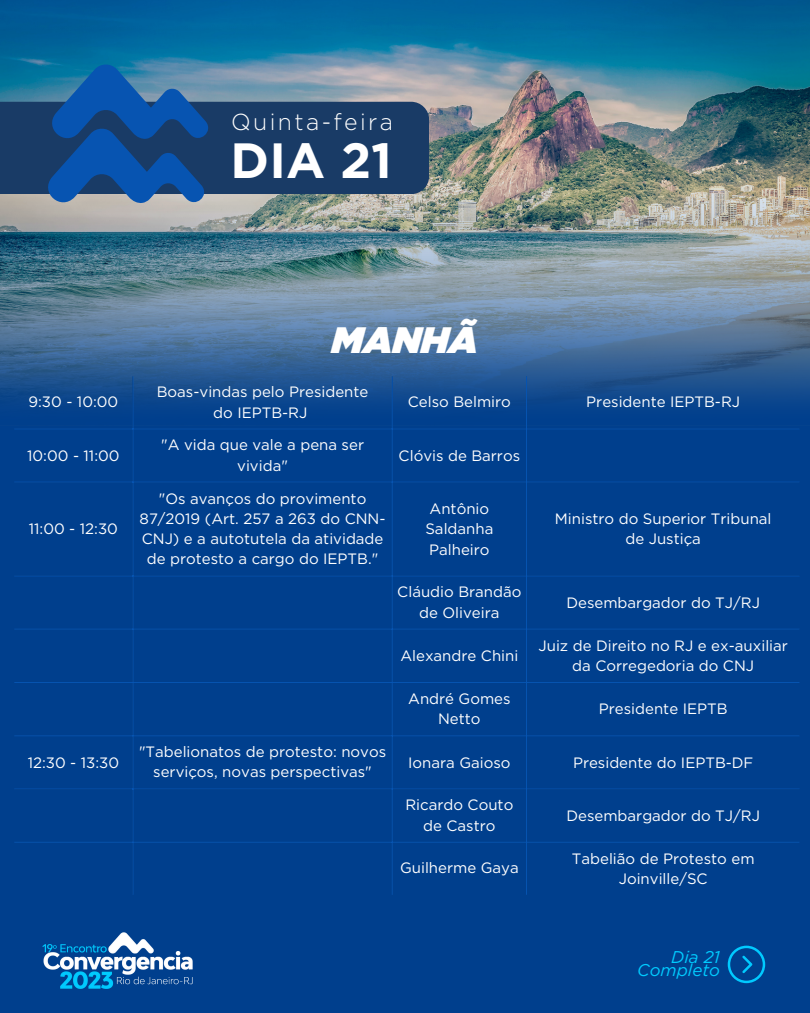
<style>
.page{position:relative;width:810px;height:1013px;background:#fff}
.page>*{position:absolute;margin:0;border:0;box-sizing:border-box;transform-origin:0 0}
.t1{font:700 49.4px "Gotham";color:#fff}
.t2{font:italic 900 36.8px "Gotham";letter-spacing:.005em;color:#fff}
.t3{font:300 23.1px "Gotham";letter-spacing:.105em;color:#fff}
.t4{font:italic 17px "Gotham";color:#00cbff}
.t5{font:15px/20.2px "Gotham";color:#fff;text-align:center}
</style>
<div class="page">
<div style="left:0;top:0;width:810px;height:1012px;background:#003f8d"></div>
<img style="left:0;top:0;width:810px;height:402px">
<div style="left:0;top:102px;width:429px;height:92px;background:#193b66"></div>
<svg style="left:39px;top:63px;width:175px;height:146px;background:#285f9a"></svg>
<hr style="left:133px;top:376px;width:1px;height:518px;background:#0754b1">
<hr style="left:392px;top:376px;width:1px;height:518px;background:#0754b1">
<hr style="left:526px;top:376px;width:1px;height:518px;background:#0754b1">
<hr style="left:14px;top:428px;width:786px;height:1px;background:#0754b1">
<hr style="left:14px;top:482px;width:786px;height:1px;background:#0754b1">
<hr style="left:14px;top:575px;width:786px;height:1px;background:#0754b1">
<hr style="left:14px;top:629px;width:786px;height:1px;background:#0754b1">
<hr style="left:14px;top:682px;width:786px;height:1px;background:#0754b1">
<hr style="left:14px;top:735px;width:786px;height:1px;background:#0754b1">
<hr style="left:14px;top:788px;width:786px;height:1px;background:#0754b1">
<hr style="left:14px;top:842px;width:786px;height:1px;background:#0754b1">
<img style="left:42px;top:932px;width:151px;height:57px">
<svg style="left:728px;top:945px;width:37px;height:38px"></svg>
<p class="t3" style="left:231px;top:110px;width:163px">Quinta-feira</p>
<p class="t1" style="left:231px;top:130px;width:163px">DIA 21</p>
<p class="t5" style="left:28px;top:391px;width:91px">9:30 - 10:00</p>
<p class="t2" style="left:332px;top:318px;width:148px">MANHÃ</p>
<p class="t5" style="left:157px;top:382px;width:213px">Boas-vindas pelo Presidente</p>
<p class="t5" style="left:213px;top:402px;width:96px">do IEPTB-RJ</p>
<p class="t5" style="left:408px;top:391px;width:105px">Celso Belmiro</p>
<p class="t5" style="left:586px;top:391px;width:155px">Presidente IEPTB-RJ</p>
<p class="t5" style="left:27px;top:445px;width:94px">10:00 - 11:00</p>
<p class="t5" style="left:161px;top:435px;width:204px">"A vida que vale a pena ser vivida"</p>
<p class="t5" style="left:399px;top:445px;width:123px">Clóvis de Barros</p>
<p class="t5" style="left:29px;top:519px;width:91px">11:00 - 12:30</p>
<p class="t5" style="left:140px;top:488px;width:248px">"Os avanços do provimento<br>87/2019 (Art. 257 a 263 do CNN-<br>CNJ) e a autotutela da atividade de protesto a cargo do IEPTB."</p>
<p class="t5" style="left:425px;top:498px;width:69px;text-align:left">Antônio<br>Saldanha<br>Palheiro</p>
<p class="t5" style="left:555px;top:508px;width:218px">Ministro do Superior Tribunal</p>
<p class="t5" style="left:625px;top:528px;width:77px">de Justiça</p>
<p class="t5" style="left:397px;top:582px;width:126px">Cláudio Brandão de Oliveira</p>
<p class="t5" style="left:567px;top:592px;width:195px">Desembargador do TJ/RJ</p>
<p class="t5" style="left:400px;top:645px;width:120px">Alexandre Chini</p>
<p class="t5" style="left:539px;top:635px;width:251px">Juiz de Direito no RJ e ex-auxiliar da Corregedoria do CNJ</p>
<p class="t5" style="left:408px;top:688px;width:104px">André Gomes<br>Netto</p>
<p class="t5" style="left:599px;top:699px;width:130px">Presidente IEPTB</p>
<p class="t5" style="left:28px;top:752px;width:93px">12:30 - 13:30</p>
<p class="t5" style="left:139px;top:741px;width:249px">"Tabelionatos de protesto: novos serviços, novas perspectivas"</p>
<p class="t5" style="left:408px;top:752px;width:104px">Ionara Gaioso</p>
<p class="t5" style="left:573px;top:752px;width:182px">Presidente do IEPTB-DF</p>
<p class="t5" style="left:405px;top:795px;width:109px">Ricardo Couto de Castro</p>
<p class="t5" style="left:567px;top:805px;width:195px">Desembargador do TJ/RJ</p>
<p class="t5" style="left:400px;top:858px;width:120px">Guilherme Gaya</p>
<p class="t5" style="left:572px;top:848px;width:184px">Tabelião de Protesto em<br>Joinville/SC</p>
<p class="t4" style="left:671px;top:946px;width:50px">Dia 21</p>
<p class="t4" style="left:637px;top:960px;width:84px">Completo</p>
</div>
